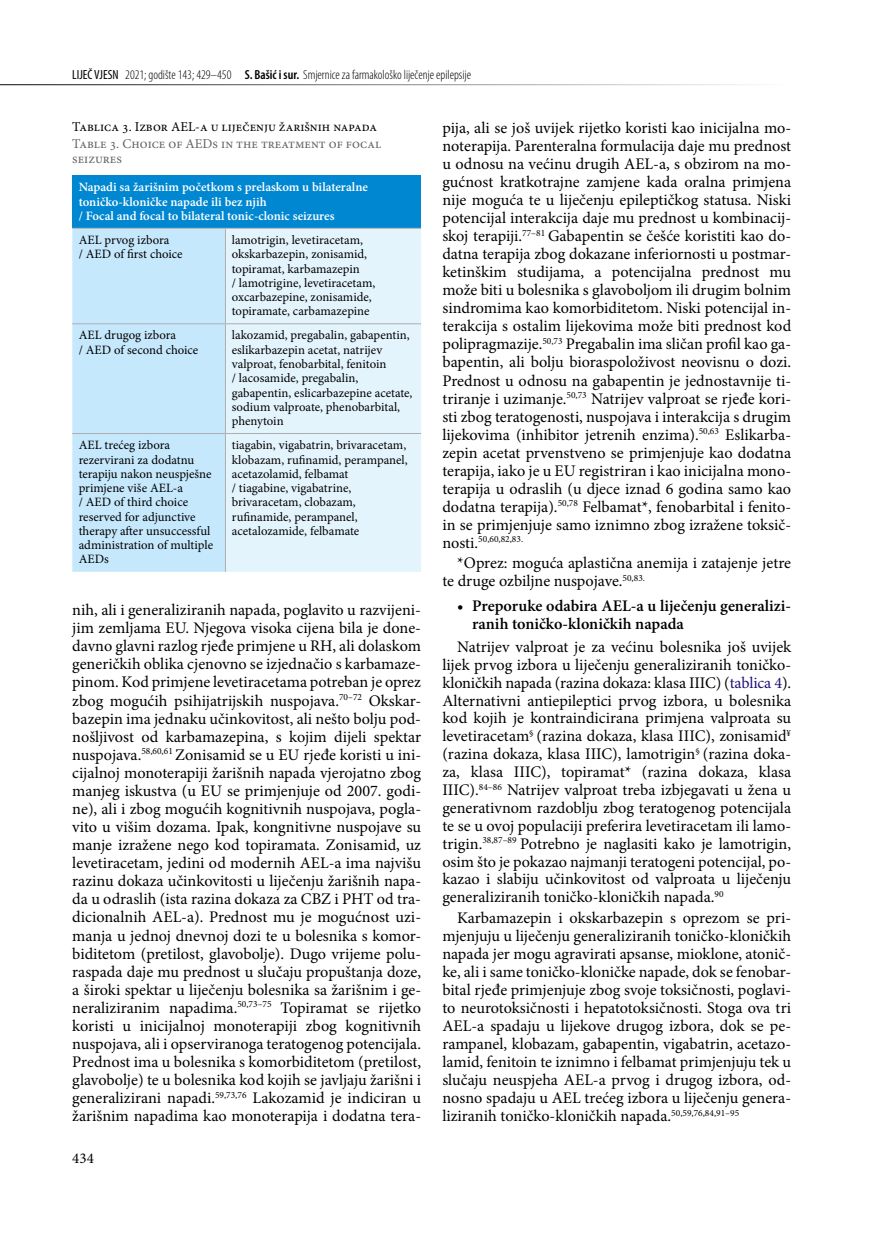
<style>
.page{position:relative;width:872px;height:1234px;background:#fff}
.page>*{position:absolute;margin:0;border:0;box-sizing:border-box;transform-origin:0 0}
.t1{font:16.2px/18px "Minion Pro";color:#000;text-align:justify}
.t2{font:600 16.2px/18px "Minion Pro";color:#000}
.t3{font:15px "Minion Pro";color:#000}
.t4{font:13.5px/15px "Minion Pro";color:#646365}
.t5{font:13.5px "Minion Pro";color:#000}
.t6{font:300 condensed 13.2px "Myriad Pro";color:#000}
.t7{font:12.75px/14.2px "Minion Pro";color:#000}
.t8{font:600 12.75px/14.2px "Minion Pro";color:#fff}
.t9{font:9.45px "Minion Pro";color:#000}
.s1{font-weight:400}
.s2{font-weight:600}
.s3{font-size:16.2px}
.s4{color:#231177}
</style>
<div class="page">
<hr style="left:0;top:84px;width:791px;height:1px;background:#000">
<div style="left:72px;top:175px;width:349px;height:53px;background:#0087d1"></div>
<div style="left:72px;top:229px;width:153px;height:342px;background:#c6e8fc"></div>
<div style="left:226px;top:229px;width:195px;height:342px;background:#e4f4fd"></div>
<hr style="left:72px;top:228px;width:153px;height:1px;background:#adaeb1">
<hr style="left:225px;top:228px;width:196px;height:1px;background:#adaeb1">
<hr style="left:225px;top:229px;width:1px;height:94px;background:#adaeb1">
<hr style="left:72px;top:323px;width:153px;height:1px;background:#adaeb1">
<hr style="left:225px;top:323px;width:196px;height:1px;background:#adaeb1">
<hr style="left:225px;top:324px;width:1px;height:109px;background:#adaeb1">
<hr style="left:72px;top:433px;width:153px;height:1px;background:#adaeb1">
<hr style="left:225px;top:433px;width:196px;height:1px;background:#adaeb1">
<hr style="left:225px;top:434px;width:1px;height:137px;background:#adaeb1">
<p class="t6" style="left:72px;top:67px;width:400px"><span class="s1">LIJEČ VJESN</span> 2021; godište 143; 429–450 <span class="s2">S. Bašić i sur.</span> Smjernice za farmakološko liječenje epilepsije</p>
<p class="t5" style="left:72px;top:118px;width:306px">Tablica 3. Izbor AEL-a u liječenju žarišnih napada</p>
<p class="t4" style="left:72px;top:136px;width:310px">Table 3. Choice of AEDs in the treatment of focal seizures</p>
<p class="t8" style="left:79px;top:180px;width:291px">Napadi sa žarišnim početkom s prelaskom u bilateralne toničko-kloničke napade ili bez njih<br>/ Focal and focal to bilateral tonic-clonic seizures</p>
<p class="t7" style="left:79px;top:233px;width:105px">AEL prvog izbora<br>/ AED of first choice</p>
<p class="t7" style="left:232px;top:233px;width:145px">lamotrigin, levetiracetam, okskarbazepin, zonisamid, topiramat, karbamazepin<br>/ lamotrigine, levetiracetam, oxcarbazepine, zonisamide, topiramate, carbamazepine</p>
<p class="t7" style="left:79px;top:328px;width:121px">AEL drugog izbora<br>/ AED of second choice</p>
<p class="t7" style="left:232px;top:328px;width:182px">lakozamid, pregabalin, gabapentin, eslikarbazepin acetat, natrijev valproat, fenobarbital, fenitoin<br>/ lacosamide, pregabalin, gabapentin, eslicarbazepine acetate, sodium valproate, phenobarbital, phenytoin</p>
<p class="t7" style="left:79px;top:438px;width:136px">AEL trećeg izbora rezervirani za dodatnu terapiju nakon neuspješne primjene više AEL-a<br>/ AED of third choice reserved for adjunctive therapy after unsuccessful administration of multiple<br>AEDs</p>
<p class="t7" style="left:232px;top:438px;width:177px">tiagabin, vigabatrin, brivaracetam, klobazam, rufinamid, perampanel, acetazolamid, felbamat<br>/ tiagabine, vigabatrine, brivaracetam, clobazam, rufinamide, perampanel, acetalozamide, felbamate</p>
<p class="t1" style="left:72px;top:601px;width:350px">nih, ali i generaliziranih napada, poglavito u razvijeni&shy;jim zemljama EU. Njegova visoka cijena bila je done&shy;davno glavni razlog rjeđe primjene u RH, ali dolaskom generičkih oblika cjenovno se izjednačio s karbamaze&shy;pinom. Kod primjene levetiracetama potreban je oprez zbog mogućih psihijatrijskih nuspojava.<sup>70–72</sup> Okskar&shy;bazepin ima jednaku učinkovitost, ali nešto bolju pod&shy;nošljivost od karbamazepina, s kojim dijeli spektar nuspojava.<sup>58,60,61</sup> Zonisamid se u EU rjeđe koristi u ini&shy;cijalnoj monoterapiji žarišnih napada vjerojatno zbog manjeg iskustva (u EU se primjenjuje od 2007. godi&shy;ne), ali i zbog mogućih kognitivnih nuspojava, pogla&shy;vito u višim dozama. Ipak, kongnitivne nuspojave su manje izražene nego kod topiramata. Zonisamid, uz levetiracetam, jedini od modernih AEL-a ima najvišu razinu dokaza učinkovitosti u liječenju žarišnih napa&shy;da u odraslih (ista razina dokaza za CBZ i PHT od tra&shy;dicionalnih AEL-a). Prednost mu je mogućnost uzi&shy;manja u jednoj dnevnoj dozi te u bolesnika s komor&shy;biditetom (pretilost, glavobolje). Dugo vrijeme polu&shy;raspada daje mu prednost u slučaju propuštanja doze, a široki spektar u liječenju bolesnika sa žarišnim i ge&shy;neraliziranim napadima.<sup>50,73–75</sup> Topiramat se rijetko koristi u inicijalnoj monoterapiji zbog kognitivnih nuspojava, ali i opserviranoga teratogenog potencijala.<br>Prednost ima u bolesnika s komorbiditetom (pretilost, glavobolje) te u bolesnika kod kojih se javljaju žarišni i generalizirani napadi.<sup>59,73,76</sup> Lakozamid je indiciran u žarišnim napadima kao monoterapija i dodatna tera-</p>
<p class="t3" style="left:72px;top:1147px;width:23px">434</p>
<p class="t1" style="left:442px;top:119px;width:350px">pija, ali se još uvijek rijetko koristi kao inicijalna mo&shy;noterapija. Parenteralna formulacija daje mu prednost u odnosu na većinu drugih AEL-a, s obzirom na mo&shy;gućnost kratkotrajne zamjene kada oralna primjena nije moguća te u liječenju epileptičkog statusa. Niski potencijal interakcija daje mu prednost u kombinacij&shy;skoj terapiji.<sup>77–81</sup> Gabapentin se češće koristiti kao do&shy;datna terapija zbog dokazane inferiornosti u postmar&shy;ketinškim studijama, a potencijalna prednost mu može biti u bolesnika s glavoboljom ili drugim bolnim sindromima kao komorbiditetom. Niski potencijal in&shy;terakcija s ostalim lijekovima može biti prednost kod polipragmazije.<sup>50,73</sup> Pregabalin ima sličan profil kao ga&shy;bapentin, ali bolju bioraspoloživost neovisnu o dozi.<br>Prednost u odnosu na gabapentin je jednostavnije ti&shy;triranje i uzimanje.<sup>50,73</sup> Natrijev valproat se rjeđe kori&shy;sti zbog teratogenosti, nuspojava i interakcija s drugim lijekovima (inhibitor jetrenih enzima).<sup>50,63</sup> Eslikarba&shy;zepin acetat prvenstveno se primjenjuje kao dodatna terapija, iako je u EU registriran i kao inicijalna mono&shy;terapija u odraslih (u djece iznad 6 godina samo kao dodatna terapija).<sup>50,78</sup> Felbamat*, fenobarbital i fenito&shy;in se primjenjuje samo iznimno zbog izražene toksič-</p>
<p class="t9" style="left:442px;top:533px;width:82px"><span class="s3">nosti.</span>50,60,82,83.</p>
<p class="t1" style="left:442px;top:554px;width:350px;text-indent:15px">*Oprez: moguća aplastična anemija i zatajenje jetre te druge ozbiljne nuspojave.<sup>50,83.</sup></p>
<p class="t2" style="left:472px;top:597px;width:320px;text-indent:-15px">• Preporuke odabira AEL-a u liječenju generalizi&shy;ranih toničko-kloničkih napada</p>
<p class="t1" style="left:442px;top:637px;width:350px;text-indent:15px">Natrijev valproat je za većinu bolesnika još uvijek lijek prvog izbora u liječenju generaliziranih toničko&shy;kloničkih napada (razina dokaza: klasa IIIC) (<span class="s4">tablica 4</span>).<br>Alternativni antiepileptici prvog izbora, u bolesnika kod kojih je kontraindicirana primjena valproata su levetiracetam<sup>§</sup> (razina dokaza, klasa IIIC), zonisamid<sup>¥ </sup>(razina dokaza, klasa IIIC), lamotrigin<sup>§</sup> (razina doka&shy;za, klasa IIIC), topiramat* (razina dokaza, klasa IIIC).<sup>84–86</sup> Natrijev valproat treba izbjegavati u žena u generativnom razdoblju zbog teratogenog potencijala te se u ovoj populaciji preferira levetiracetam ili lamo&shy;trigin.<sup>38,87–89</sup> Potrebno je naglasiti kako je lamotrigin, osim što je pokazao najmanji teratogeni potencijal, po&shy;kazao i slabiju učinkovitost od valproata u liječenju generaliziranih toničko-kloničkih napada.<sup>90</sup></p>
<p class="t1" style="left:442px;top:908px;width:350px;text-indent:15px">Karbamazepin i okskarbazepin s oprezom se pri&shy;mjenjuju u liječenju generaliziranih toničko-kloničkih napada jer mogu agravirati apsanse, mioklone, atonič&shy;ke, ali i same toničko-kloničke napade, dok se fenobar&shy;bital rjeđe primjenjuje zbog svoje toksičnosti, poglavi&shy;to neurotoksičnosti i hepatotoksičnosti. Stoga ova tri AEL-a spadaju u lijekove drugog izbora, dok se pe&shy;rampanel, klobazam, gabapentin, vigabatrin, acetazo&shy;lamid, fenitoin te iznimno i felbamat primjenjuju tek u slučaju neuspjeha AEL-a prvog i drugog izbora, od&shy;nosno spadaju u AEL trećeg izbora u liječenju genera&shy;liziranih toničko-kloničkih napada.<sup>50,59,76,84,91–95</sup></p>
</div>
